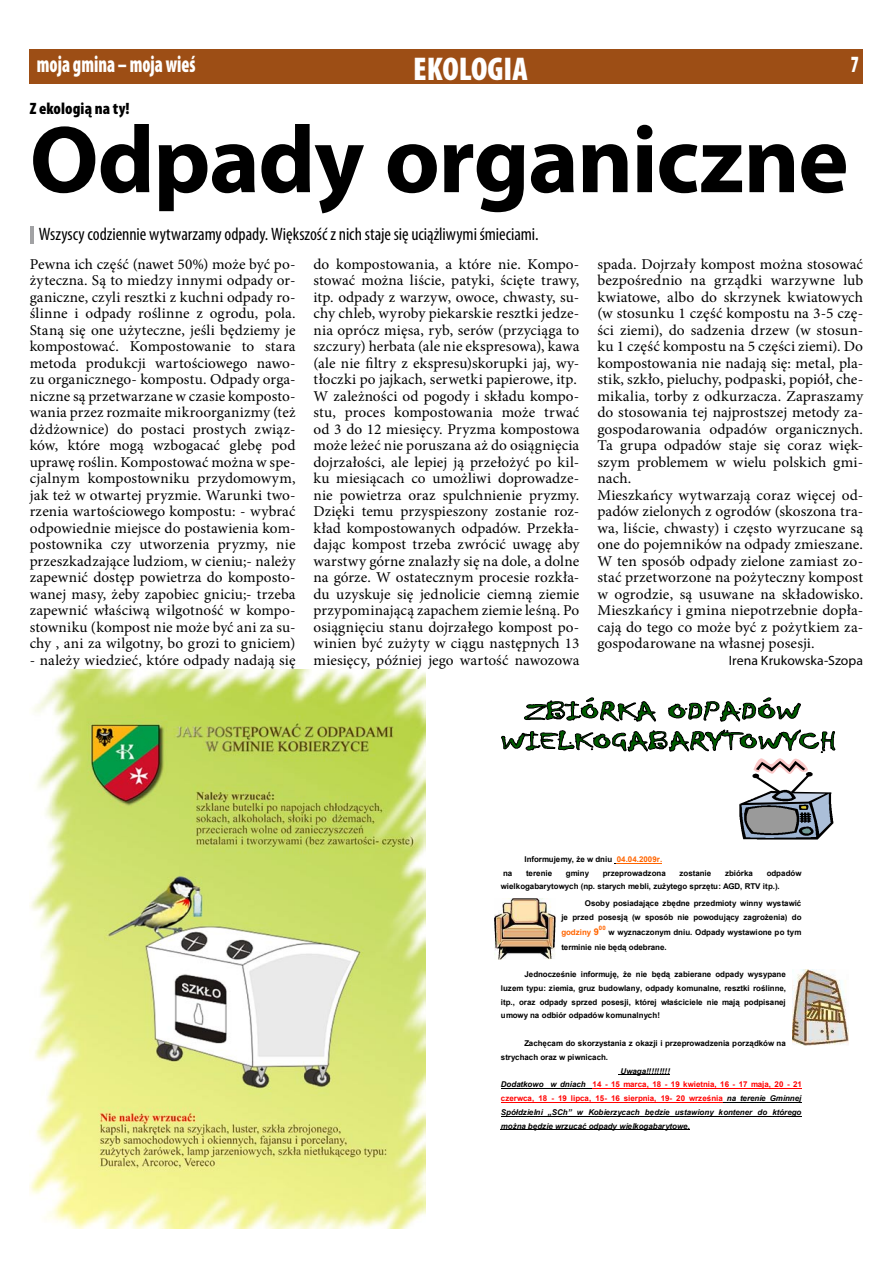
<style>
.page{position:relative;width:893px;height:1263px;background:#fff}
.page>*{position:absolute;margin:0;border:0;box-sizing:border-box;transform-origin:0 0}
.t1{font:700 96px "Myriad Pro";letter-spacing:-.015em;color:#000}
.t2{font:900 condensed 33px "Myriad Pro";color:#fff}
.t3{font:900 condensed 23.4px "Myriad Pro";color:#fff;scale:.77 1}
.t4{font:condensed 18px "Myriad Pro";letter-spacing:-.005em;color:#000}
.t5{font:900 condensed 16.5px "Myriad Pro";letter-spacing:.005em;color:#000}
.t6{font:15px/16.5px "Minion Pro";letter-spacing:.005em;color:#000}
.t7{font:13.5px "Myriad Pro";letter-spacing:.005em;color:#000}
.t8{font:700 7.95px/13.8px "Arial";color:#000}
.t9{font:italic 700 7.95px/13.8px "Arial";letter-spacing:-.005em;color:#000}
.t10{font:700 6px "Arial";color:#ff6500}
.s1{font-weight:400}
.s2{color:#ff6500}
.s3{font-size:9.3px;color:#ff6500}
.s4{font-style:normal;color:#f00}
.s5{font-weight:400;font-style:normal;color:#f00}
.s6{font-weight:400;font-style:normal}
</style>
<div class="page">
<hr style="left:30px;top:226px;width:3px;height:17px;background:#a1a2a4">
<img style="left:792px;top:970px;width:56px;height:76px">
<img style="left:495px;top:899px;width:61px;height:60px">
<svg style="left:524px;top:697px;width:132px;height:25px"></svg>
<svg style="left:668px;top:697px;width:133px;height:25px"></svg>
<svg style="left:501px;top:729px;width:335px;height:110px"></svg>
<hr style="left:617px;top:863px;width:45px;height:1px;background:#ff6500">
<hr style="left:618px;top:1074px;width:52px;height:1px;background:#000">
<hr style="left:501px;top:1088px;width:92px;height:1px;background:#000">
<hr style="left:593px;top:1088px;width:209px;height:1px;background:#f00">
<hr style="left:501px;top:1101px;width:222px;height:1px;background:#f00">
<hr style="left:723px;top:1101px;width:79px;height:1px;background:#000">
<hr style="left:501px;top:1115px;width:301px;height:1px;background:#000">
<hr style="left:501px;top:1129px;width:189px;height:1px;background:#000">
<img style="left:30px;top:670px;width:395px;height:559px">
<div style="left:30px;top:49px;width:833px;height:34px;background:#9d4e15"></div>
<h3 class="t3" style="left:37px;top:50px;width:208px">moja gmina – moja wieś</h3>
<h2 class="t2" style="left:413px;top:48px;width:116px">EKOLOGIA</h2>
<p class="t5" style="left:30px;top:98px;width:101px">Z ekologią na ty!</p>
<h1 class="t1" style="left:30px;top:97px;width:820px">Odpady organiczne</h1>
<p class="t4" style="left:39px;top:223px;width:501px">Wszyscy codziennie wytwarzamy odpady. Większość z nich staje się uciążliwymi śmieciami.</p>
<p class="t6" style="left:30px;top:256px;width:267px;text-align:justify">Pewna ich część (nawet 50%) może być po&shy;żyteczna. Są to miedzy innymi odpady or&shy;ganiczne, czyli resztki z kuchni odpady ro&shy;ślinne i odpady roślinne z ogrodu, pola.<br>Staną się one użyteczne, jeśli będziemy je kompostować. Kompostowanie to stara metoda produkcji wartościowego nawo&shy;zu organicznego- kompostu. Odpady orga&shy;niczne są przetwarzane w czasie komposto&shy;wania przez rozmaite mikroorganizmy (też dżdżownice) do postaci prostych związ&shy;ków, które mogą wzbogacać glebę pod uprawę roślin. Kompostować można w spe&shy;cjalnym kompostowniku przydomowym, jak też w otwartej pryzmie. Warunki two&shy;rzenia wartościowego kompostu: - wybrać odpowiednie miejsce do postawienia kom&shy;postownika czy utworzenia pryzmy, nie przeszkadzające ludziom, w cieniu;- należy zapewnić dostęp powietrza do komposto&shy;wanej masy, żeby zapobiec gniciu;- trzeba zapewnić właściwą wilgotność w kompo&shy;stowniku (kompost nie może być ani za su&shy;chy , ani za wilgotny, bo grozi to gniciem)</p>
<p class="t6" style="left:30px;top:652px;width:267px">- należy wiedzieć, które odpady nadają się</p>
<p class="t6" style="left:314px;top:256px;width:267px">do kompostowania, a które nie. Kompo&shy;stować można liście, patyki, ścięte trawy, itp. odpady z warzyw, owoce, chwasty, su&shy;chy chleb, wyroby piekarskie resztki jedze&shy;nia oprócz mięsa, ryb, serów (przyciąga to szczury) herbata (ale nie ekspresowa), kawa (ale nie filtry z ekspresu)skorupki jaj, wy&shy;tłoczki po jajkach, serwetki papierowe, itp.<br>W zależności od pogody i składu kompo&shy;stu, proces kompostowania może trwać od 3 do 12 miesięcy. Pryzma kompostowa może leżeć nie poruszana aż do osiągnięcia dojrzałości, ale lepiej ją przełożyć po kil&shy;ku miesiącach co umożliwi doprowadze&shy;nie powietrza oraz spulchnienie pryzmy.<br>Dzięki temu przyspieszony zostanie roz&shy;kład kompostowanych odpadów. Przekła&shy;dając kompost trzeba zwrócić uwagę aby warstwy górne znalazły się na dole, a dolne na górze. W ostatecznym procesie rozkła&shy;du uzyskuje się jednolicie ciemną ziemie przypominającą zapachem ziemie leśną. Po osiągnięciu stanu dojrzałego kompost po&shy;winien być zużyty w ciągu następnych 13 miesięcy, później jego wartość nawozowa</p>
<p class="t6" style="left:597px;top:256px;width:267px">spada. Dojrzały kompost można stosować bezpośrednio na grządki warzywne lub kwiatowe, albo do skrzynek kwiatowych (w stosunku 1 część kompostu na 3-5 czę&shy;ści ziemi), do sadzenia drzew (w stosun&shy;ku 1 część kompostu na 5 części ziemi). Do kompostowania nie nadają się: metal, pla&shy;stik, szkło, pieluchy, podpaski, popiół, che&shy;mikalia, torby z odkurzacza. Zapraszamy do stosowania tej najprostszej metody za&shy;gospodarowania odpadów organicznych.<br>Ta grupa odpadów staje się coraz więk&shy;szym problemem w wielu polskich gmi&shy;nach.<br>Mieszkańcy wytwarzają coraz więcej od&shy;padów zielonych z ogrodów (skoszona tra&shy;wa, liście, chwasty) i często wyrzucane są one do pojemników na odpady zmieszane.<br>W ten sposób odpady zielone zamiast zo&shy;stać przetworzone na pożyteczny kompost w ogrodzie, są usuwane na składowisko.<br>Mieszkańcy i gmina niepotrzebnie dopła&shy;cają do tego co może być z pożytkiem za&shy;gospodarowane na własnej posesji.</p>
<p class="t7" style="left:729px;top:652px;width:136px">Irena Krukowska-Szopa</p>
<p class="t8" style="left:524px;top:852px;width:139px">Informujemy, <span class="s1">Ŝ</span>e w dniu <span class="s2">04.04.2009r.</span></p>
<p class="t8" style="left:501px;top:866px;width:302px;text-indent:266px">odpadów wielkogabarytowych (np. starych mebli, zu<span class="s1">Ŝ</span>ytego sprz<span class="s1">ę</span>tu: AGD, RTV itp.).</p>
<p class="t8" style="left:561px;top:896px;width:242px;line-height:14.2px;text-align:justify;text-indent:24px">Osoby posiadaj<span class="s1">ą</span>ce zb<span class="s1">ę</span>dne przedmioty winny wystawi<span class="s1">ć </span>je przed posesj<span class="s1">ą</span> (w sposób nie powoduj<span class="s1">ą</span>cy zagro<span class="s1">Ŝ</span>enia) do <span class="s2">godziny</span> <span class="s3">9</span></p>
<p class="t8" style="left:503px;top:866px;width:11px">na</p>
<p class="t8" style="left:526px;top:866px;width:28px">terenie</p>
<p class="t8" style="left:566px;top:866px;width:25px">gminy</p>
<p class="t8" style="left:603px;top:866px;width:64px">przeprowadzona</p>
<p class="t8" style="left:679px;top:866px;width:33px">zostanie</p>
<p class="t8" style="left:725px;top:866px;width:29px">zbiórka</p>
<p class="t10" style="left:599px;top:924px;width:8px">00</p>
<p class="t8" style="left:561px;top:925px;width:242px;line-height:15px;text-indent:47px">w wyznaczonym dniu. Odpady wystawione po tym terminie nie b<span class="s1">ę</span>d<span class="s1">ą</span> odebrane.</p>
<p class="t8" style="left:501px;top:968px;width:287px;text-align:justify;text-indent:24px">Jednocze<span class="s1">ś</span>nie informuj<span class="s1">ę</span>, <span class="s1">Ŝ</span>e nie b<span class="s1">ę</span>d<span class="s1">ą</span> zabierane odpady wysypane luzem typu: ziemia, gruz budowlany, odpady komunalne, resztki ro<span class="s1">ś</span>linne, itp., oraz odpady sprzed posesji, której wła<span class="s1">ś</span>ciciele nie maj<span class="s1">ą</span> podpisanej umowy na odbiór odpadów komunalnych!</p>
<p class="t8" style="left:501px;top:1036px;width:286px;text-indent:24px">Zach<span class="s1">ę</span>cam do skorzystania z okazji i przeprowadzenia porz<span class="s1">ą</span>dków na strychach oraz w piwnicach.</p>
<p class="t9" style="left:501px;top:1064px;width:303px;text-indent:120px">Uwaga!!!!!!!!!<br>Dodatkowo w dniach <span class="s4">14 - 15 marca, 18 - 19 kwietnia, 16 - 17 maja, 20 - 21 czerwca, 18 - 19 lipca, 15- 16 sierpnia, 19- 20 wrze</span><span class="s5">ś</span><span class="s4">nia</span> na terenie Gminnej Spółdzielni „SCh” w Kobierzycach b<span class="s6">ę</span>dzie ustawiony kontener do którego mo<span class="s6">Ŝ</span>na b<span class="s6">ę</span>dzie wrzuca<span class="s6">ć</span> odpady wielkogabarytowe.</p>
</div>
